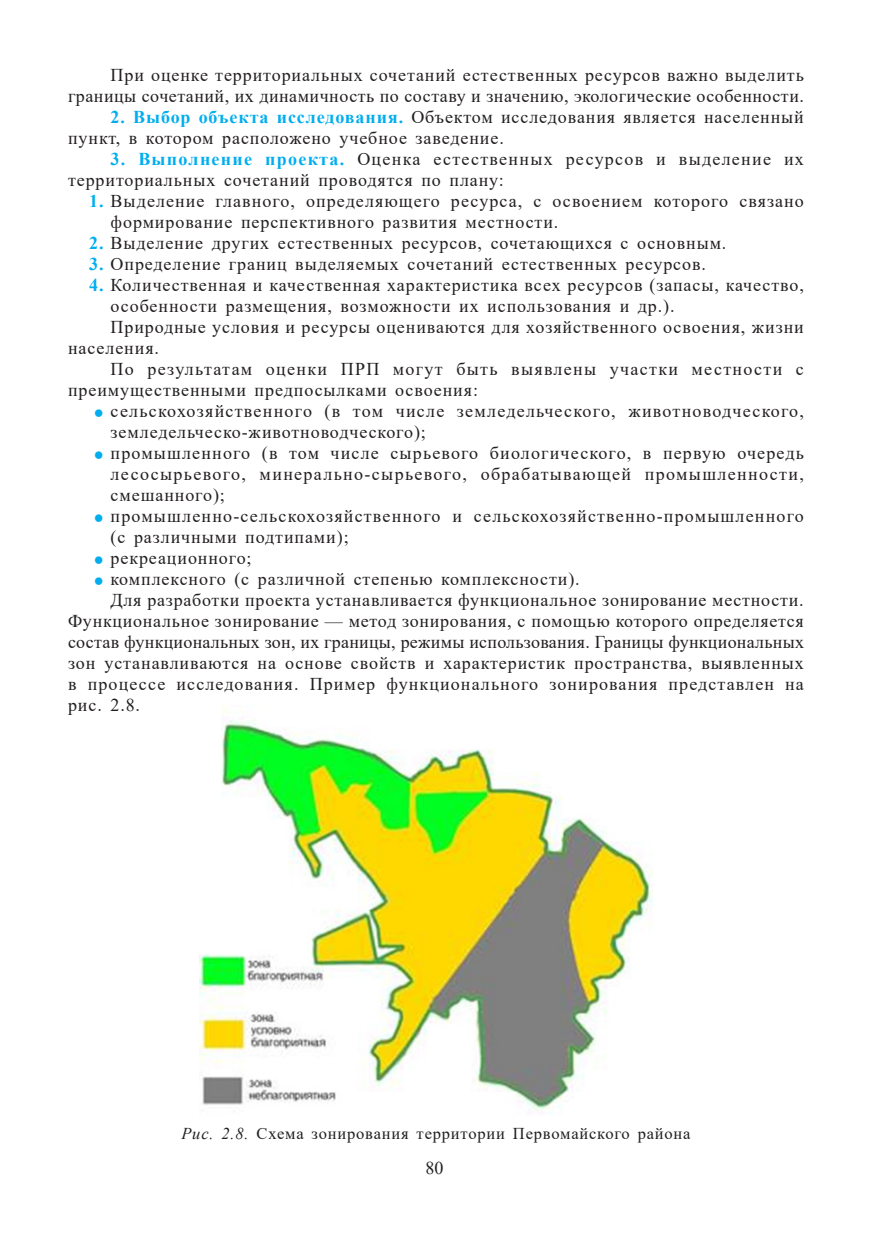
<style>
.page{position:relative;width:872px;height:1234px;background:#fff}
.page>*{position:absolute;margin:0;border:0;box-sizing:border-box;transform-origin:0 0}
.Основной_текст_12_15{font:18px/21px "Times New Roman";letter-spacing:.05em;color:#231f20}
.Список_синий_номер_1{font:18px/21px "Times New Roman";letter-spacing:.05em;color:#231f20}
.Основной_текст_12_15-2{font:18px/21px "Times New Roman";letter-spacing:.075em;color:#231f20}
.ПОДПИСЬ{font:16.5px "Times New Roman";letter-spacing:.05em;color:#231f20}
.s1{font-weight:700;color:#00aeef}
.s2{font-size:30px;color:#00aeef}
.s3{font-style:italic}
</style>
<div class="page">
<img style="left:199px;top:706px;width:454px;height:408px">
<p class="Основной_текст_12_15" style="left:68px;top:63px;width:737px;text-align:right">При оценке территориальных сочетаний естественных ресурсов важно выделить границы сочетаний, их динамичность по составу и значению, экологические особенности.</p>
<p class="Основной_текст_12_15" style="left:68px;top:105px;width:737px;text-indent:43px"><span class="s1">2. Выбор объекта исследования.</span> Объектом исследования является населенный пункт, в котором расположено учебное заведение.</p>
<p class="Основной_текст_12_15" style="left:68px;top:147px;width:737px;text-indent:43px"><span class="s1">3. Выполнение проекта.</span> Оценка естественных ресурсов и выделение их территориальных сочетаний проводятся по плану:</p>
<p class="Список_синий_номер_1" style="left:111px;top:189px;width:695px;text-indent:-21px"><span class="s1">1.</span> Выделение главного, определяющего ресурса, с освоением которого связано формирование перспективного развития местности.</p>
<p class="Список_синий_номер_1" style="left:89px;top:231px;width:638px"><span class="s1">2.</span> Выделение других естественных ресурсов, сочетающихся с основным.</p>
<p class="Список_синий_номер_1" style="left:89px;top:252px;width:618px"><span class="s1">3.</span> Определение границ выделяемых сочетаний естественных ресурсов.</p>
<p class="Список_синий_номер_1" style="left:111px;top:273px;width:695px;text-indent:-21px"><span class="s1">4.</span> Количественная и качественная характеристика всех ресурсов (запасы, качество, особенности размещения, возможности их использования и др.).</p>
<p class="Основной_текст_12_15" style="left:68px;top:315px;width:737px;text-indent:43px">Природные условия и ресурсы оцениваются для хозяйственного освоения, жизни населения.</p>
<p class="Основной_текст_12_15-2" style="left:68px;top:357px;width:737px;text-indent:43px">По результатам оценки ПРП могут быть выявлены участки местности с преимущественными предпосылками освоения:</p>
<p class="Основной_текст_12_15" style="left:111px;top:399px;width:695px;text-indent:-17px"><span class="s2">•</span> сельскохозяйственного (в том числе земледельческого, животноводческого, земледельческо-животноводческого);</p>
<p class="Основной_текст_12_15" style="left:111px;top:441px;width:695px;text-align:justify;text-indent:-17px"><span class="s2">•</span> промышленного (в том числе сырьевого биологического, в первую очередь лесосырьевого, минерально-сырьевого, обрабатывающей промышленности, смешанного);</p>
<p class="Основной_текст_12_15" style="left:111px;top:504px;width:695px;text-indent:-17px"><span class="s2">•</span> промышленно-сельскохозяйственного и сельскохозяйственно-промышленного (с различными подтипами);</p>
<p class="Основной_текст_12_15" style="left:94px;top:546px;width:160px"><span class="s2">•</span> рекреационного;</p>
<p class="Основной_текст_12_15" style="left:94px;top:567px;width:488px"><span class="s2">•</span> комплексного (с различной степенью комплексности).</p>
<p class="Основной_текст_12_15" style="left:68px;top:588px;width:737px;text-align:justify;text-indent:43px">Для разработки проекта устанавливается функциональное зонирование местности.<br>Функциональное зонирование — метод зонирования, с помощью которого определяется состав функциональных зон, их границы, режимы использования. Границы функциональных зон устанавливаются на основе свойств и характеристик пространства, выявленных в процессе исследования. Пример функционального зонирования представлен на рис. 2.8.</p>
<p class="ПОДПИСЬ" style="left:181px;top:1121px;width:511px"><span class="s3">Рис. 2.8.</span> Схема зонирования территории Первомайского района</p>
<p class="Основной_текст_12_15" style="left:425px;top:1156px;width:19px">80</p>
</div>
